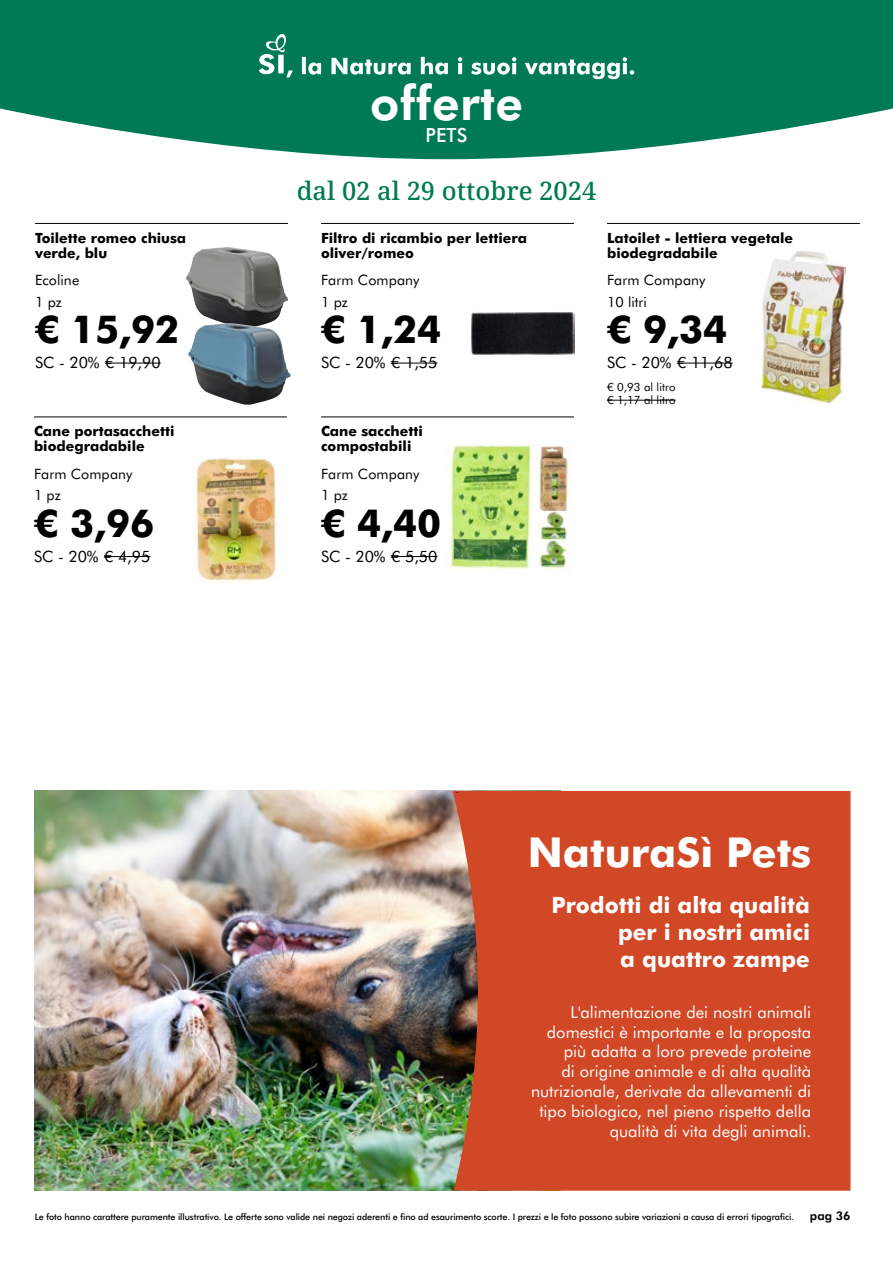
<style>
.page{position:relative;width:893px;height:1263px;background:#fff}
.page>*{position:absolute;margin:0;border:0;box-sizing:border-box;transform-origin:0 0}
.t1{font:700 48px "Futura BT";letter-spacing:.01em;color:#fff}
.t2{font:800 41.25px "Futura BT";color:#fff}
.t3{font:800 38.4px "Futura BT";color:#000}
.t4{font:500 25.5px "Noto Serif";color:#007a54}
.t5{font:800 22.5px/27px "Futura BT";color:#fff;text-align:justify}
.t6{font:500 19.5px "Futura BT";color:#fff}
.t7{font:16.5px/19.8px "Futura BT";color:#fff;text-align:right}
.t8{font:15.6px "Futura BT";color:#000}
.t9{font:14.25px "Futura BT";letter-spacing:.005em;color:#000}
.t10{font:800 14.1px/15px "Futura BT";color:#000}
.t11{font:700 12px "Futura BT";color:#000}
.t12{font:11.4px/12.8px "Futura BT";color:#000}
.t13{font:500 9px "Futura BT";letter-spacing:-.01em;color:#000}
.t14{font:6.45px "Adobe Arabic";color:#000}
</style>
<div class="page">
<svg style="left:0;top:0;width:893px;height:159px;fill:#007a54"></svg>
<svg style="left:259px;top:33px;width:375px;height:46px"></svg>
<div style="left:278px;top:55px;width:6px;height:18px;background:#fff"></div>
<img style="left:186px;top:247px;width:102px;height:76px">
<hr style="left:105px;top:363px;width:56px;height:1px;background:#000">
<hr style="left:35px;top:223px;width:253px;height:1px;background:#000">
<img style="left:471px;top:312px;width:103px;height:43px">
<hr style="left:391px;top:363px;width:46px;height:1px;background:#000">
<hr style="left:321px;top:223px;width:253px;height:1px;background:#000">
<img style="left:761px;top:251px;width:84px;height:153px">
<hr style="left:677px;top:363px;width:56px;height:1px;background:#000">
<hr style="left:607px;top:400px;width:69px;height:1px;background:#000">
<hr style="left:607px;top:223px;width:253px;height:1px;background:#000">
<img style="left:188px;top:323px;width:102px;height:82px">
<img style="left:196px;top:458px;width:81px;height:124px">
<hr style="left:104px;top:556px;width:46px;height:1px;background:#000">
<hr style="left:34px;top:417px;width:253px;height:1px;background:#000">
<img style="left:450px;top:440px;width:120px;height:129px">
<hr style="left:391px;top:556px;width:46px;height:1px;background:#000">
<hr style="left:321px;top:417px;width:253px;height:1px;background:#000">
<img style="left:34px;top:791px;width:419px;height:400px">
<div style="left:453px;top:791px;width:397px;height:400px;background:#d14826"></div>
<h1 class="t1" style="left:370px;top:69px;width:154px">offerte</h1>
<p class="t6" style="left:425px;top:122px;width:43px">PETS</p>
<h3 class="t4" style="left:297px;top:173px;width:301px">dal 02 al 29 ottobre 2024</h3>
<p class="t10" style="left:35px;top:229px;width:153px">Toilette romeo chiusa verde, blu</p>
<p class="t10" style="left:321px;top:229px;width:208px">Filtro di ricambio per lettiera oliver/romeo</p>
<p class="t10" style="left:607px;top:229px;width:188px">Latoilet - lettiera vegetale biodegradabile</p>
<p class="t9" style="left:35px;top:270px;width:46px">Ecoline</p>
<p class="t9" style="left:321px;top:270px;width:100px">Farm Company</p>
<p class="t9" style="left:607px;top:270px;width:100px">Farm Company</p>
<p class="t9" style="left:35px;top:292px;width:28px">1 pz</p>
<h3 class="t3" style="left:35px;top:302px;width:146px">€ 15,92</h3>
<p class="t9" style="left:321px;top:292px;width:28px">1 pz</p>
<h3 class="t3" style="left:321px;top:302px;width:122px">€ 1,24</h3>
<p class="t9" style="left:607px;top:292px;width:42px">10 litri</p>
<h3 class="t3" style="left:607px;top:302px;width:122px">€ 9,34</h3>
<p class="t8" style="left:35px;top:352px;width:127px">SC - 20% € 19,90</p>
<p class="t8" style="left:321px;top:352px;width:118px">SC - 20% € 1,55</p>
<p class="t8" style="left:607px;top:352px;width:127px">SC - 20% € 11,68</p>
<p class="t12" style="left:607px;top:380px;width:70px">€ 0,93 al litro € 1,17 al litro</p>
<p class="t10" style="left:34px;top:423px;width:142px">Cane portasacchetti biodegradabile</p>
<p class="t10" style="left:321px;top:423px;width:103px">Cane sacchetti compostabili</p>
<p class="t9" style="left:34px;top:464px;width:100px">Farm Company</p>
<p class="t9" style="left:321px;top:464px;width:100px">Farm Company</p>
<p class="t9" style="left:34px;top:485px;width:28px">1 pz</p>
<h3 class="t3" style="left:34px;top:496px;width:122px">€ 3,96</h3>
<p class="t9" style="left:321px;top:485px;width:28px">1 pz</p>
<h3 class="t3" style="left:321px;top:496px;width:122px">€ 4,40</h3>
<p class="t8" style="left:34px;top:545px;width:118px">SC - 20% € 4,95</p>
<p class="t8" style="left:321px;top:545px;width:118px">SC - 20% € 5,50</p>
<p class="t14" style="left:452px;top:793px;width:3px;rotate:-90deg">i</p>
<h2 class="t2" style="left:528px;top:823px;width:285px">NaturaSì Pets</h2>
<h3 class="t5" style="left:618px;top:890px;width:194px;text-indent:-66px">Prodotti di alta qualità per i nostri amici a quattro zampe</h3>
<p class="t7" style="left:531px;top:1001px;width:282px">L'alimentazione dei nostri animali domestici è importante e la proposta più adatta a loro prevede proteine<br>di origine animale e di alta qualità nutrizionale, derivate da allevamenti di tipo biologico, nel pieno rispetto della qualità di vita degli animali.</p>
<p class="t13" style="left:35px;top:1211px;width:761px">Le foto hanno carattere puramente illustrativo. Le offerte sono valide nei negozi aderenti e fino ad esaurimento scorte. I prezzi e le foto possono subire variazioni a causa di errori tipografici.</p>
<p class="t11" style="left:810px;top:1208px;width:42px">pag 36</p>
</div>
